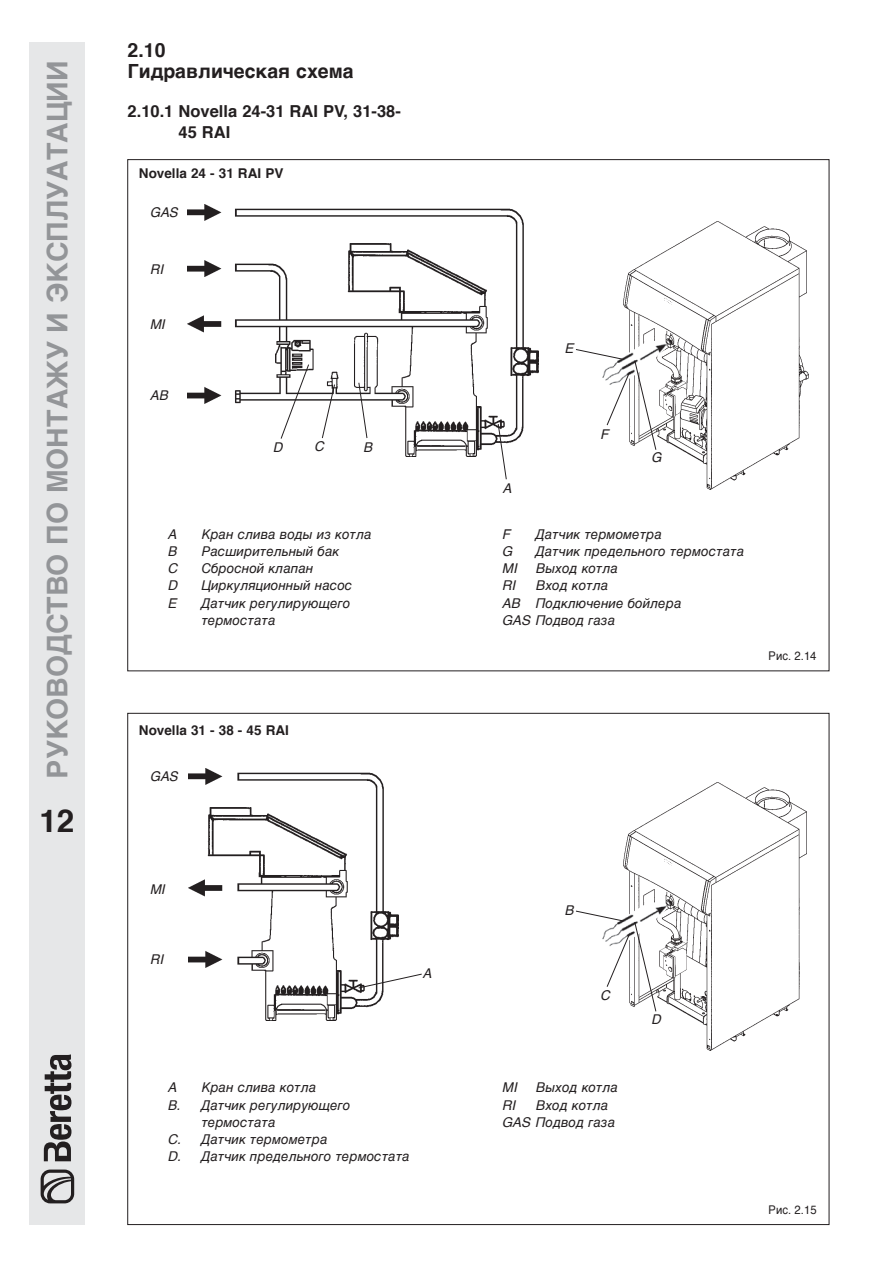
<style>
.page{position:relative;width:893px;height:1263px;background:#fff}
.page>*{position:absolute;margin:0;border:0;box-sizing:border-box;transform-origin:0 0}
.t1{font:700 31.5px "Helvetica";color:#231f20}
.t2{font:700 28.5px "Helvetica";color:#939598}
.t3{font:700 19.5px/21px "Helvetica";color:#231f20}
.t4{font:700 16.5px/21px "Helvetica";color:#231f20}
.t5{font:italic 13.5px/17.2px "Helvetica";color:#231f20}
.t6{font:700 13.5px "Helvetica";color:#231f20}
.t7{font:italic 13.5px "Helvetica";color:#231f20}
.t8{font:12px "Helvetica";color:#231f20;scale:.94 1}
</style>
<div class="page">
<div style="left:30px;top:43px;width:55px;height:1182px;background:#e6e7e8"></div>
<svg style="left:41px;top:1169px;width:33px;height:34px"></svg>
<svg style="left:44px;top:1054px;width:27px;height:107px"></svg>
<img style="left:188px;top:204px;width:351px;height:252px">
<img style="left:624px;top:221px;width:184px;height:268px">
<svg style="left:498px;top:424px;width:9px;height:56px"></svg>
<svg style="left:358px;top:382px;width:9px;height:56px"></svg>
<svg style="left:322px;top:384px;width:13px;height:54px"></svg>
<svg style="left:281px;top:364px;width:28px;height:75px"></svg>
<img style="left:624px;top:341px;width:42px;height:44px">
<svg style="left:576px;top:349px;width:80px;height:101px"></svg>
<img style="left:624px;top:783px;width:183px;height:268px">
<img style="left:188px;top:768px;width:211px;height:252px">
<svg style="left:358px;top:974px;width:64px;height:14px"></svg>
<img style="left:624px;top:902px;width:42px;height:45px">
<svg style="left:576px;top:911px;width:80px;height:101px"></svg>
<h2 class="t2" style="left:35px;top:778px;width:719px;rotate:-90deg">РУКОВОДСТВО ПО МОНТАЖУ И эКСПЛУАТАцИИ</h2>
<h1 class="t1" style="left:39px;top:808px;width:37px">12</h1>
<h3 class="t3" style="left:128px;top:40px;width:228px">2.10<br>Гидравлическая схема</h3>
<p class="t4" style="left:179px;top:101px;width:224px;text-indent:-51px">2.10.1 Novella 24-31 RAI PV, 31-38-<br>45 RAI</p>
<p class="t6" style="left:139px;top:162px;width:146px">Novella 24 - 31 RAI PV</p>
<p class="t7" style="left:150px;top:204px;width:32px">GAS</p>
<p class="t7" style="left:150px;top:262px;width:17px">RI</p>
<p class="t7" style="left:150px;top:317px;width:18px">MI</p>
<p class="t7" style="left:150px;top:388px;width:22px">AB</p>
<p class="t7" style="left:273px;top:439px;width:13px">D</p>
<p class="t7" style="left:314px;top:438px;width:13px">C</p>
<p class="t7" style="left:363px;top:439px;width:13px">B</p>
<p class="t5" style="left:167px;top:525px;width:11px">A</p>
<p class="t5" style="left:201px;top:526px;width:172px">Кран слива воды из котла</p>
<p class="t5" style="left:167px;top:543px;width:11px">B</p>
<p class="t5" style="left:201px;top:543px;width:139px">Расширительный бак</p>
<p class="t5" style="left:167px;top:560px;width:11px">C</p>
<p class="t5" style="left:201px;top:560px;width:113px">Сбросной клапан</p>
<p class="t5" style="left:167px;top:577px;width:11px">D</p>
<p class="t5" style="left:201px;top:577px;width:153px">Циркуляционный насос</p>
<p class="t5" style="left:167px;top:595px;width:11px">E</p>
<p class="t5" style="left:201px;top:595px;width:150px">Датчик регулирующего термостата</p>
<p class="t6" style="left:139px;top:719px;width:152px">Novella 31 - 38 - 45 RAI</p>
<p class="t7" style="left:150px;top:768px;width:32px">GAS</p>
<p class="t7" style="left:150px;top:881px;width:18px">MI</p>
<p class="t7" style="left:150px;top:951px;width:17px">RI</p>
<p class="t7" style="left:422px;top:965px;width:13px">A</p>
<p class="t5" style="left:167px;top:1079px;width:11px">A</p>
<p class="t5" style="left:201px;top:1079px;width:116px">Кран слива котла</p>
<p class="t5" style="left:167px;top:1096px;width:184px">B. Датчик регулирующего</p>
<p class="t5" style="left:201px;top:1114px;width:76px">термостата</p>
<p class="t5" style="left:167px;top:1131px;width:162px">C. Датчик термометра</p>
<p class="t5" style="left:167px;top:1148px;width:244px">D. Датчик предельного термостата</p>
<p class="t7" style="left:565px;top:340px;width:13px">E</p>
<p class="t7" style="left:502px;top:480px;width:13px">A</p>
<p class="t7" style="left:600px;top:426px;width:12px">F</p>
<p class="t7" style="left:651px;top:450px;width:14px">G</p>
<p class="t5" style="left:502px;top:526px;width:10px">F</p>
<p class="t5" style="left:536px;top:526px;width:128px">Датчик термометра</p>
<p class="t5" style="left:502px;top:543px;width:12px">G</p>
<p class="t5" style="left:536px;top:543px;width:210px">Датчик предельного термостата</p>
<p class="t5" style="left:502px;top:560px;width:16px">MI</p>
<p class="t5" style="left:536px;top:560px;width:84px">Выход котла</p>
<p class="t5" style="left:502px;top:577px;width:15px">RI</p>
<p class="t5" style="left:502px;top:577px;width:181px;text-indent:34px">Вход котла<br>AB Подключение бойлера<br>GAS Подвод газа</p>
<p class="t8" style="left:769px;top:647px;width:53px">Рис. 2.14</p>
<p class="t7" style="left:565px;top:902px;width:13px">B</p>
<p class="t7" style="left:600px;top:988px;width:13px">C</p>
<p class="t5" style="left:502px;top:1079px;width:16px">MI</p>
<p class="t5" style="left:536px;top:1079px;width:84px">Выход котла</p>
<p class="t5" style="left:502px;top:1096px;width:15px">RI</p>
<p class="t5" style="left:502px;top:1096px;width:115px;text-indent:34px">Вход котла<br>GAS Подвод газа</p>
<p class="t7" style="left:651px;top:1011px;width:13px">D</p>
<p class="t8" style="left:769px;top:1200px;width:53px">Рис. 2.15</p>
</div>
